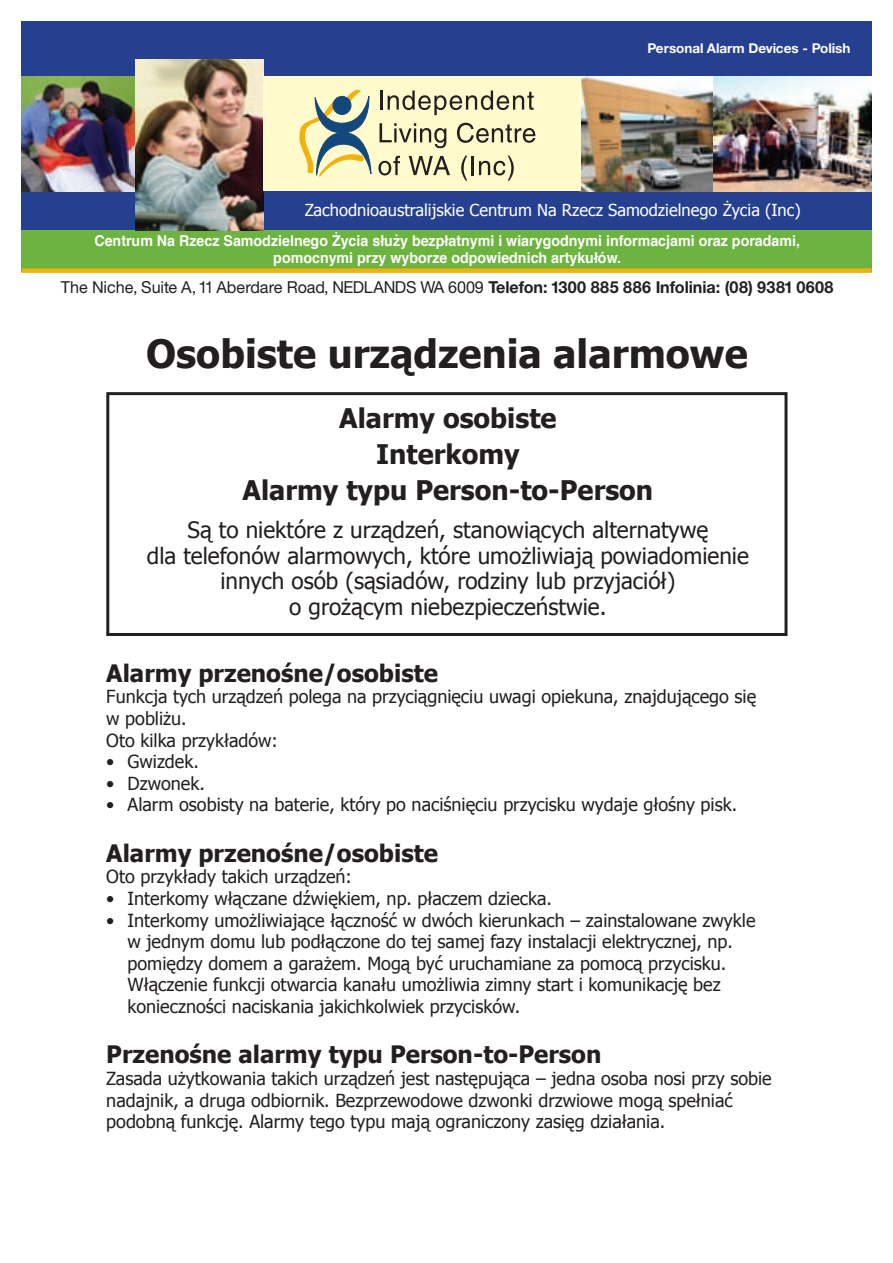
<style>
.page{position:relative;width:893px;height:1263px;background:#fff}
.page>*{position:absolute;margin:0;border:0;box-sizing:border-box;transform-origin:0 0}
.t1{font:700 39px "Tahoma";color:#231f20}
.t2{font:700 27px/36px "Tahoma";color:#231f20;text-align:center}
.t3{font:700 24px "Tahoma";color:#231f20}
.t4{font:22.5px/25.5px "Tahoma";color:#231f20;text-align:center}
.t5{font:18px/21.6px "Tahoma";color:#231f20}
.t6{font:16.5px "Helvetica Neue";letter-spacing:-.01em;color:#231f20}
.t7{font:16.5px "Tahoma";color:#fff}
.t8{font:700 15px/16.5px "Helvetica CE";color:#fff;text-align:center;scale:.95 1}
.t9{font:700 13.5px "Helvetica Neue";color:#fff}
.s1{font-weight:700}
</style>
<div class="page">
<div style="left:21px;top:21px;width:851px;height:251px;background:#25408f"></div>
<div style="left:21px;top:231px;width:851px;height:38px;background:#6cb43f"></div>
<div style="left:21px;top:268px;width:851px;height:5px;background:#efb310"></div>
<img style="left:21px;top:77px;width:115px;height:114px">
<img style="left:136px;top:60px;width:127px;height:171px">
<img style="left:713px;top:77px;width:159px;height:114px">
<img style="left:580px;top:77px;width:133px;height:114px">
<div style="left:263px;top:77px;width:317px;height:114px;background:#fffbcc"></div>
<svg style="left:299px;top:76px;width:73px;height:101px"></svg>
<div style="left:333px;top:96px;width:18px;height:19px;background:#12487b;border-radius:50%"></div>
<div style="left:333px;top:96px;width:18px;height:19px;border:1px solid #12487b;border-radius:50%"></div>
<svg style="left:380px;top:91px;width:2px;height:19px"></svg>
<svg style="left:388px;top:91px;width:146px;height:24px"></svg>
<svg style="left:380px;top:123px;width:66px;height:25px"></svg>
<svg style="left:457px;top:123px;width:78px;height:20px"></svg>
<svg style="left:378px;top:156px;width:22px;height:19px"></svg>
<svg style="left:409px;top:156px;width:41px;height:19px"></svg>
<svg style="left:461px;top:156px;width:6px;height:25px"></svg>
<hr style="left:471px;top:156px;width:3px;height:19px;background:#231f20">
<svg style="left:479px;top:156px;width:35px;height:25px"></svg>
<div style="left:106px;top:392px;width:681px;height:244px;border:3px solid #231f20"></div>
<p class="t9" style="left:647px;top:40px;width:204px">Personal Alarm Devices - Polish</p>
<p class="t7" style="left:305px;top:199px;width:497px">Zachodnioaustralijskie Centrum Na Rzecz Samodzielnego Życia (Inc)</p>
<p class="t8" style="left:94px;top:233px;width:744px">Centrum Na Rzecz Samodzielnego Życia służy bezpłatnymi i wiarygodnymi informacjami oraz poradami, pomocnymi przy wyborze odpowiednich artykułów.</p>
<p class="t6" style="left:61px;top:277px;width:774px">The Niche, Suite A, 11 Aberdare Road, NEDLANDS WA 6009 <span class="s1">Telefon: 1300 885 886 Infolinia: (08) 9381 0608</span></p>
<h1 class="t1" style="left:146px;top:327px;width:603px">Osobiste urządzenia alarmowe</h1>
<h2 class="t2" style="left:243px;top:398px;width:412px">Alarmy osobiste<br>Interkomy<br>Alarmy typu Person-to-Person</h2>
<p class="t4" style="left:147px;top:516px;width:603px">Są to niektóre z urządzeń, stanowiących alternatywę<br>dla telefonów alarmowych, które umożliwiają powiadomienie innych osób (sąsiadów, rodziny lub przyjaciół)<br>o grożącym niebezpieczeństwie.</p>
<h3 class="t3" style="left:106px;top:656px;width:333px">Alarmy przenośne/osobiste</h3>
<p class="t5" style="left:106px;top:685px;width:651px">Funkcja tych urządzeń polega na przyciągnięciu uwagi opiekuna, znajdującego się w pobliżu.<br>Oto kilka przykładów:</p>
<p class="t5" style="left:106px;top:750px;width:94px">• Gwizdek.</p>
<p class="t5" style="left:106px;top:771px;width:100px">• Dzwonek.</p>
<p class="t5" style="left:106px;top:793px;width:632px">• Alarm osobisty na baterie, który po naciśnięciu przycisku wydaje głośny pisk.</p>
<h3 class="t3" style="left:106px;top:836px;width:333px">Alarmy przenośne/osobiste</h3>
<p class="t5" style="left:106px;top:865px;width:247px">Oto przykłady takich urządzeń:</p>
<p class="t5" style="left:106px;top:887px;width:447px">• Interkomy włączane dźwiękiem, np. płaczem dziecka.</p>
<p class="t5" style="left:128px;top:908px;width:629px;text-indent:-21px">• Interkomy umożliwiające łączność w dwóch kierunkach – zainstalowane zwykle w jednym domu lub podłączone do tej samej fazy instalacji elektrycznej, np. pomiędzy domem a garażem. Mogą być uruchamiane za pomocą przycisku.<br>Włączenie funkcji otwarcia kanału umożliwia zimny start i komunikację bez konieczności naciskania jakichkolwiek przycisków.</p>
<h3 class="t3" style="left:106px;top:1038px;width:497px">Przenośne alarmy typu Person-to-Person</h3>
<p class="t5" style="left:106px;top:1067px;width:667px">Zasada użytkowania takich urządzeń jest następująca – jedna osoba nosi przy sobie nadajnik, a druga odbiornik. Bezprzewodowe dzwonki drzwiowe mogą spełniać podobną funkcję. Alarmy tego typu mają ograniczony zasięg działania.</p>
</div>
